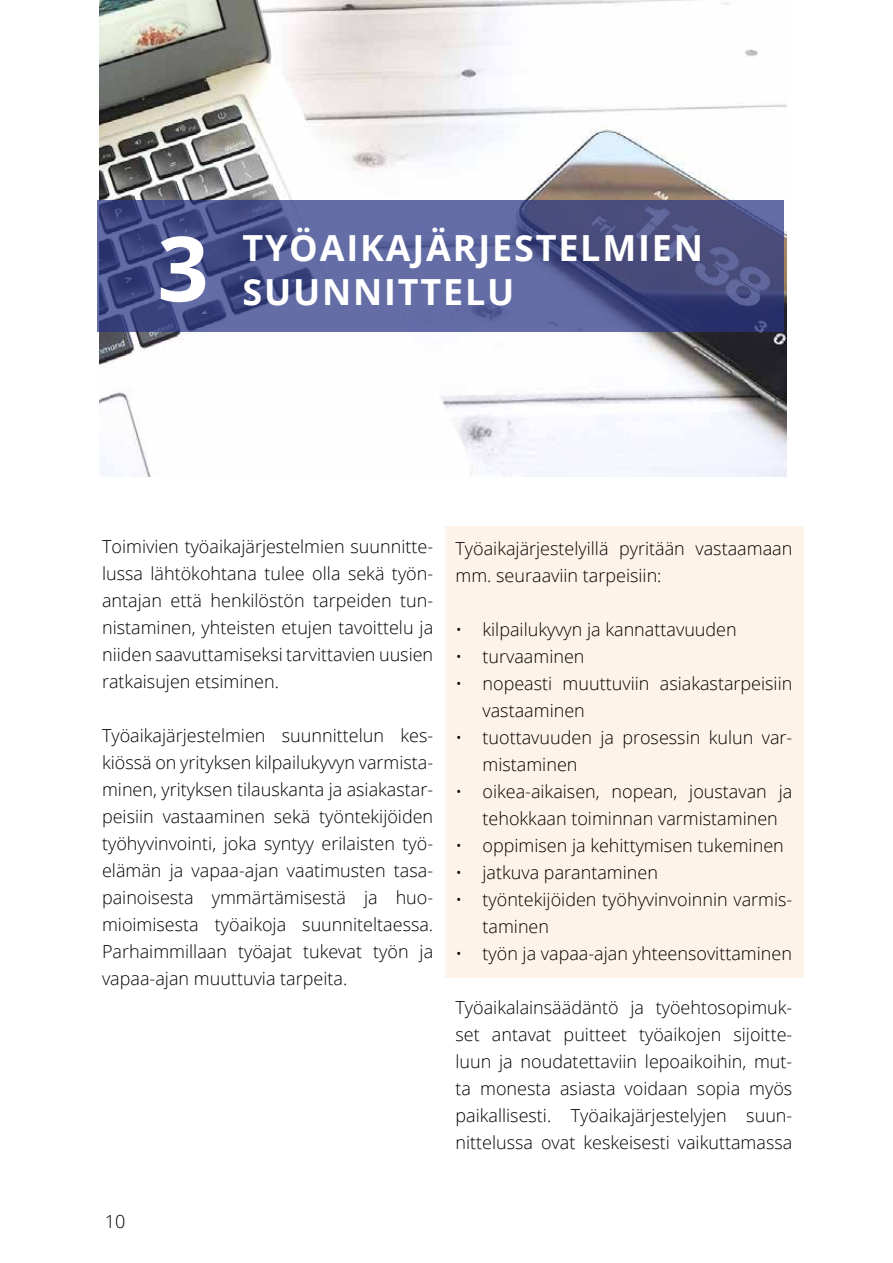
<style>
.page{position:relative;width:893px;height:1263px;background:#fff}
.page>*{position:absolute;margin:0;border:0;box-sizing:border-box;transform-origin:0 0}
.t1{font:700 90px "Open Sans";color:#fff}
.t2{font:700 36px "Open Sans";letter-spacing:.05em;color:#fff}
.t3{font:300 18px/27px "Open Sans";color:#000}
</style>
<div class="page">
<div style="left:445px;top:526px;width:359px;height:451px;background:#fef3e9"></div>
<img style="left:99px;top:0;width:688px;height:476px">
<svg style="left:98px;top:200px;width:686px;height:132px;background:#50588f"></svg>
<h1 class="t1" style="left:157px;top:205px;width:53px">3</h1>
<h2 class="t2" style="left:242px;top:223px;width:462px">TYÖAIKAJÄRJESTELMIEN</h2>
<h2 class="t2" style="left:242px;top:266px;width:274px">SUUNNITTELU</h2>
<p class="t3" style="left:102px;top:532px;width:333px;text-align:justify">Toimivien työaikajärjestelmien suunnitte&shy;lussa lähtökohtana tulee olla sekä työn&shy;antajan että henkilöstön tarpeiden tun&shy;nistaminen, yhteisten etujen tavoittelu ja niiden saavuttamiseksi tarvittavien uusien ratkaisujen etsiminen.</p>
<p class="t3" style="left:102px;top:721px;width:333px;text-align:justify">Työaikajärjestelmien suunnittelun kes&shy;kiössä on yrityksen kilpailukyvyn varmista&shy;minen, yrityksen tilauskanta ja asiakastar&shy;peisiin vastaaminen sekä työntekijöiden työhyvinvointi, joka syntyy erilaisten työ&shy;elämän ja vapaa-ajan vaatimusten tasa&shy;painoisesta ymmärtämisestä ja huo&shy;mioimisesta työaikoja suunniteltaessa.<br>Parhaimmillaan työajat tukevat työn ja vapaa-ajan muuttuvia tarpeita.</p>
<p class="t3" style="left:455px;top:535px;width:338px">Työaikajärjestelyillä pyritään vastaamaan mm. seuraaviin tarpeisiin:</p>
<p class="t3" style="left:455px;top:616px;width:283px">• kilpailukyvyn ja kannattavuuden</p>
<p class="t3" style="left:455px;top:643px;width:131px">• turvaaminen</p>
<p class="t3" style="left:482px;top:670px;width:311px;text-indent:-27px">• nopeasti muuttuviin asiakastarpeisiin vastaaminen</p>
<p class="t3" style="left:482px;top:724px;width:311px;text-indent:-27px">• tuottavuuden ja prosessin kulun var&shy;mistaminen</p>
<p class="t3" style="left:482px;top:778px;width:311px;text-indent:-27px">• oikea-aikaisen, nopean, joustavan ja tehokkaan toiminnan varmistaminen</p>
<p class="t3" style="left:455px;top:832px;width:330px">• oppimisen ja kehittymisen tukeminen</p>
<p class="t3" style="left:455px;top:859px;width:204px">• jatkuva parantaminen</p>
<p class="t3" style="left:482px;top:886px;width:311px;text-indent:-27px">• työntekijöiden työhyvinvoinnin varmis&shy;taminen</p>
<p class="t3" style="left:455px;top:940px;width:338px">• työn ja vapaa-ajan yhteensovittaminen</p>
<p class="t3" style="left:455px;top:994px;width:338px;text-align:justify">Työaikalainsäädäntö ja työehtosopimuk&shy;set antavat puitteet työaikojen sijoitte&shy;luun ja noudatettaviin lepoaikoihin, mut&shy;ta monesta asiasta voidaan sopia myös paikallisesti. Työaikajärjestelyjen suun&shy;nittelussa ovat keskeisesti vaikuttamassa</p>
<p class="t3" style="left:105px;top:1207px;width:22px">10</p>
</div>
